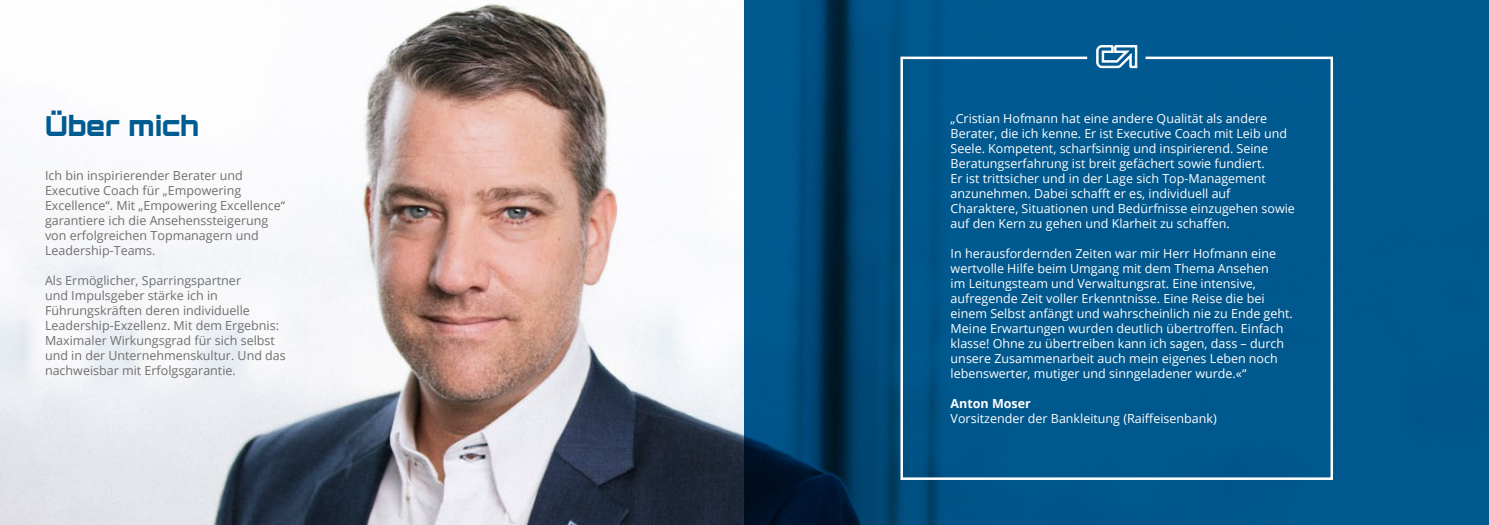
<style>
.page{position:relative;width:1489px;height:525px;background:#fff}
.page>*{position:absolute;margin:0;border:0;box-sizing:border-box;transform-origin:0 0}
.t1{font:900 27.5px "Orbitron";color:#005b91}
.t2{font:12.5px/15px "Open Sans";color:#fff}
.t3{font:12.5px/15px "Open Sans";color:#706f6f}
.t4{font:700 12.5px "Open Sans";color:#fff}
</style>
<div class="page">
<img style="left:0;top:3px;width:744px;height:521px">
<svg style="left:744px;top:0;width:744px;height:524px;background:#004f81"></svg>
<svg style="left:1095px;top:44px;width:42px;height:11px"></svg>
<div style="left:899px;top:55px;width:435px;height:426px;background:#00598f"></div>
<h1 class="t1" style="left:45px;top:110px;width:155px">Über mich</h1>
<p class="t3" style="left:45px;top:168px;width:241px">Ich bin inspirierender Berater und Executive Coach für „Empowering Excellence“. Mit „Empowering Excellence“ garantiere ich die Ansehenssteigerung von erfolgreichen Topmanagern und Leadership-Teams.</p>
<p class="t3" style="left:45px;top:273px;width:242px">Als Ermöglicher, Sparringspartner<br>und Impulsgeber stärke ich in Führungskräften deren individuelle Leadership-Exzellenz. Mit dem Ergebnis:<br>Maximaler Wirkungsgrad für sich selbst und in der Unternehmenskultur. Und das nachweisbar mit Erfolgsgarantie.</p>
<p class="t2" style="left:950px;top:110px;width:346px">„Cristian Hofmann hat eine andere Qualität als andere Berater, die ich kenne. Er ist Executive Coach mit Leib und Seele. Kompetent, scharfsinnig und inspirierend. Seine Beratungserfahrung ist breit gefächert sowie fundiert.<br>Er ist trittsicher und in der Lage sich Top-Management anzunehmen. Dabei schafft er es, individuell auf Charaktere, Situationen und Bedürfnisse einzugehen sowie auf den Kern zu gehen und Klarheit zu schaffen.</p>
<p class="t2" style="left:950px;top:245px;width:344px">In herausfordernden Zeiten war mir Herr Hofmann eine wertvolle Hilfe beim Umgang mit dem Thema Ansehen<br>im Leitungsteam und Verwaltungsrat. Eine intensive, aufregende Zeit voller Erkenntnisse. Eine Reise die bei einem Selbst anfängt und wahrscheinlich nie zu Ende geht.<br>Meine Erwartungen wurden deutlich übertroffen. Einfach klasse! Ohne zu übertreiben kann ich sagen, dass – durch unsere Zusammenarbeit auch mein eigenes Leben noch lebenswerter, mutiger und sinngeladener wurde.«“</p>
<p class="t4" style="left:950px;top:394px;width:82px">Anton Moser</p>
<p class="t2" style="left:950px;top:410px;width:268px">Vorsitzender der Bankleitung (Raiffeisenbank)</p>
</div>
